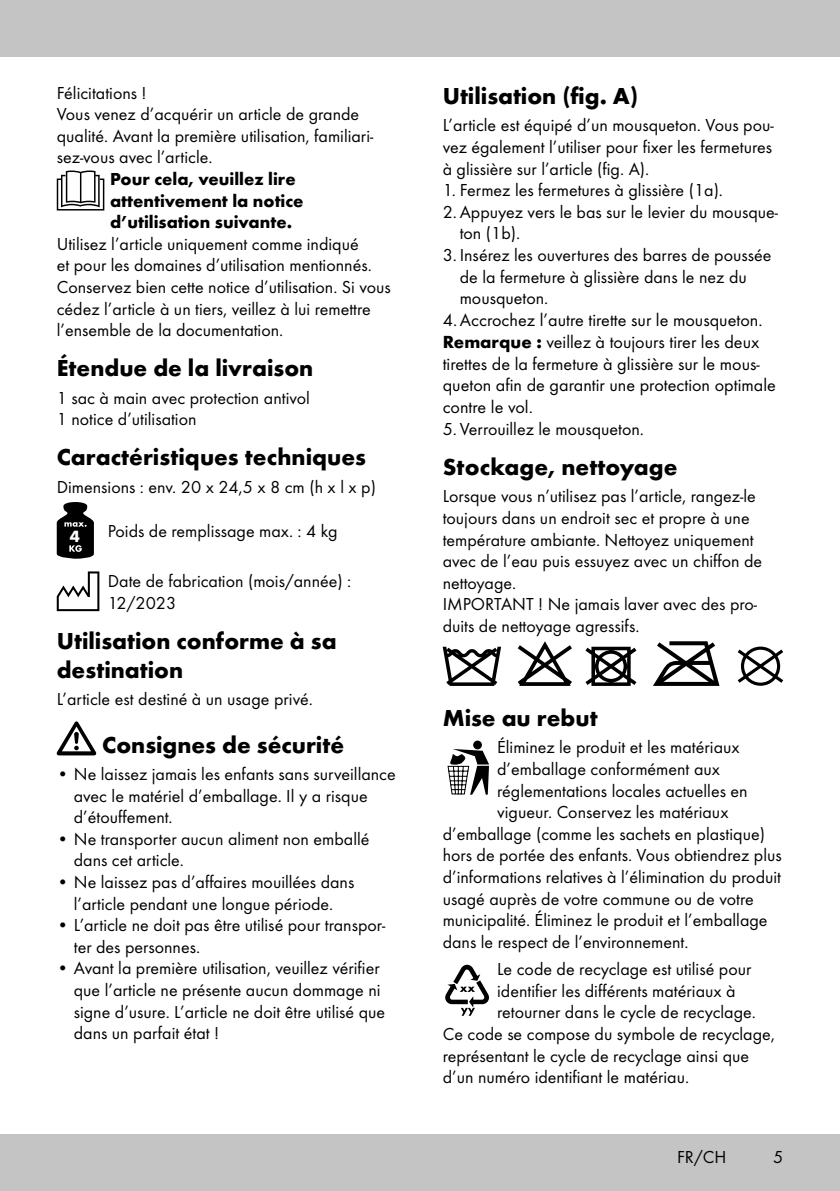
<style>
.page{position:relative;width:840px;height:1191px;background:#fff}
.page>*{position:absolute;margin:0;border:0;box-sizing:border-box;transform-origin:0 0}
.t1{font:700 24px/28.8px "Futura TOT";color:#000}
.t2{font:18.2px/21.8px "Futura TOT Boo";color:#000}
.t3{font:18px/21.6px "Futura TOT Boo";color:#000}
.t4{font:700 18px/21.6px "Futura TOT";color:#000}
.t5{font:700 16.8px "Futura TOT";color:#fff}
.s1{font-family:"Futura TOT";font-weight:700}
</style>
<div class="page">
<div style="left:0;top:1134px;width:839px;height:57px;background:#c5c4c4"></div>
<div style="left:0;top:0;width:839px;height:57px;background:#c5c4c4"></div>
<svg style="left:57px;top:170px;width:47px;height:40px"></svg>
<svg style="left:57px;top:502px;width:37px;height:57px"></svg>
<svg style="left:57px;top:571px;width:42px;height:40px"></svg>
<svg style="left:57px;top:721px;width:39px;height:34px"></svg>
<svg style="left:517px;top:641px;width:54px;height:45px"></svg>
<svg style="left:585px;top:646px;width:51px;height:40px"></svg>
<svg style="left:653px;top:641px;width:66px;height:45px"></svg>
<svg style="left:737px;top:646px;width:45px;height:40px"></svg>
<svg style="left:442px;top:646px;width:59px;height:40px"></svg>
<div style="left:473px;top:740px;width:8px;height:9px;background:#000;border-radius:50%"></div>
<svg style="left:447px;top:749px;width:42px;height:46px"></svg>
<svg style="left:445px;top:964px;width:43px;height:51px"></svg>
<p class="t3" style="left:57px;top:82px;width:318px">Félicitations !<br>Vous venez d’acquérir un article de grande qualité. Avant la première utilisation, familiari&shy;sez-vous avec l’article.</p>
<p class="t4" style="left:110px;top:168px;width:195px">Pour cela, veuillez lire attentivement la notice d’utilisation suivante.</p>
<p class="t3" style="left:57px;top:233px;width:335px">Utilisez l’article uniquement comme indiqué<br>et pour les domaines d’utilisation mentionnés.<br>Conservez bien cette notice d’utilisation. Si vous cédez l’article à un tiers, veillez à lui remettre l’ensemble de la documentation.</p>
<h1 class="t1" style="left:57px;top:353px;width:258px">Étendue de la livraison</h1>
<p class="t3" style="left:57px;top:387px;width:254px">1 sac à main avec protection antivol<br>1 notice d’utilisation</p>
<h1 class="t1" style="left:57px;top:442px;width:310px">Caractéristiques techniques</h1>
<p class="t3" style="left:57px;top:476px;width:320px">Dimensions : env. 20 x 24,5 x 8 cm (h x l x p)</p>
<p class="t5" style="left:70px;top:526px;width:12px">4</p>
<p class="t3" style="left:108px;top:520px;width:231px">Poids de remplissage max. : 4 kg</p>
<p class="t3" style="left:108px;top:570px;width:245px">Date de fabrication (mois/année) :<br>12/2023</p>
<h1 class="t1" style="left:57px;top:626px;width:281px">Utilisation conforme à sa destination</h1>
<p class="t3" style="left:57px;top:688px;width:257px">L’article est destiné à un usage privé.</p>
<h1 class="t1" style="left:102px;top:730px;width:243px">Consignes de sécurité</h1>
<p class="t3" style="left:74px;top:763px;width:323px;text-indent:-17px">• Ne laissez jamais les enfants sans surveillance avec le matériel d’emballage. Il y a risque d’étouffement.</p>
<p class="t3" style="left:74px;top:827px;width:297px;text-indent:-17px">• Ne transporter aucun aliment non emballé dans cet article.</p>
<p class="t3" style="left:57px;top:871px;width:299px;text-align:center">• Ne laissez pas d’affaires mouillées dans l’article pendant une longue période.</p>
<p class="t3" style="left:74px;top:914px;width:313px;text-indent:-17px">• L’article ne doit pas être utilisé pour transpor&shy;ter des personnes.</p>
<p class="t3" style="left:74px;top:957px;width:313px;text-indent:-17px">• Avant la première utilisation, veuillez vérifier que l’article ne présente aucun dommage ni signe d’usure. L’article ne doit être utilisé que dans un parfait état !</p>
<h1 class="t1" style="left:442px;top:81px;width:197px">Utilisation (fig. A)</h1>
<p class="t3" style="left:442px;top:114px;width:332px;text-align:justify">L’article est équipé d’un mousqueton. Vous pou&shy;vez également l’utiliser pour fixer les fermetures à glissière sur l’article (fig. A).</p>
<p class="t3" style="left:442px;top:179px;width:282px">1. Fermez les fermetures à glissière (1a).</p>
<p class="t3" style="left:442px;top:201px;width:337px">2.Appuyez vers le bas sur le levier du mousque-</p>
<p class="t3" style="left:459px;top:222px;width:62px">ton (1b).</p>
<p class="t3" style="left:459px;top:244px;width:313px;text-indent:-17px">3. Insérez les ouvertures des barres de poussée de la fermeture à glissière dans le nez du mousqueton.</p>
<p class="t2" style="left:442px;top:309px;width:334px">4.Accrochez l’autre tirette sur le mousqueton.<br><span class="s1">Remarque :</span> veillez à toujours tirer les deux tirettes de la fermeture à glissière sur le mous&shy;queton afin de garantir une protection optimale contre le vol.</p>
<p class="t3" style="left:442px;top:418px;width:203px">5. Verrouillez le mousqueton.</p>
<h1 class="t1" style="left:442px;top:452px;width:236px">Stockage, nettoyage</h1>
<p class="t3" style="left:442px;top:485px;width:321px">Lorsque vous n’utilisez pas l’article, rangez-le toujours dans un endroit sec et propre à une température ambiante. Nettoyez uniquement avec de l’eau puis essuyez avec un chiffon de nettoyage.<br>IMPORTANT ! Ne jamais laver avec des pro&shy;duits de nettoyage agressifs.</p>
<h1 class="t1" style="left:442px;top:703px;width:156px">Mise au rebut</h1>
<p class="t3" style="left:497px;top:736px;width:244px">Éliminez le produit et les matériaux</p>
<p class="t3" style="left:497px;top:758px;width:224px">d’emballage conformément aux</p>
<p class="t3" style="left:497px;top:779px;width:252px">réglementations locales actuelles en</p>
<p class="t3" style="left:497px;top:801px;width:233px">vigueur. Conservez les matériaux</p>
<p class="t3" style="left:442px;top:823px;width:323px">d’emballage (comme les sachets en plastique)</p>
<p class="t3" style="left:442px;top:844px;width:340px">hors de portée des enfants. Vous obtiendrez plus</p>
<p class="t3" style="left:442px;top:866px;width:340px">d’informations relatives à l’élimination du produit</p>
<p class="t3" style="left:442px;top:887px;width:312px">usagé auprès de votre commune ou de votre</p>
<p class="t3" style="left:442px;top:909px;width:326px">municipalité. Éliminez le produit et l’emballage</p>
<p class="t3" style="left:442px;top:931px;width:247px">dans le respect de l’environnement.</p>
<p class="t3" style="left:497px;top:958px;width:255px">Le code de recyclage est utilisé pour</p>
<p class="t3" style="left:497px;top:979px;width:240px">identifier les différents matériaux à</p>
<p class="t3" style="left:497px;top:1001px;width:260px">retourner dans le cycle de recyclage.</p>
<p class="t3" style="left:442px;top:1023px;width:333px">Ce code se compose du symbole de recyclage,</p>
<p class="t3" style="left:442px;top:1044px;width:308px">représentant le cycle de recyclage ainsi que</p>
<p class="t3" style="left:442px;top:1066px;width:248px">d’un numéro identifiant le matériau.</p>
<p class="t3" style="left:676px;top:1146px;width:51px">FR/CH</p>
<p class="t3" style="left:772px;top:1146px;width:12px">5</p>
</div>
